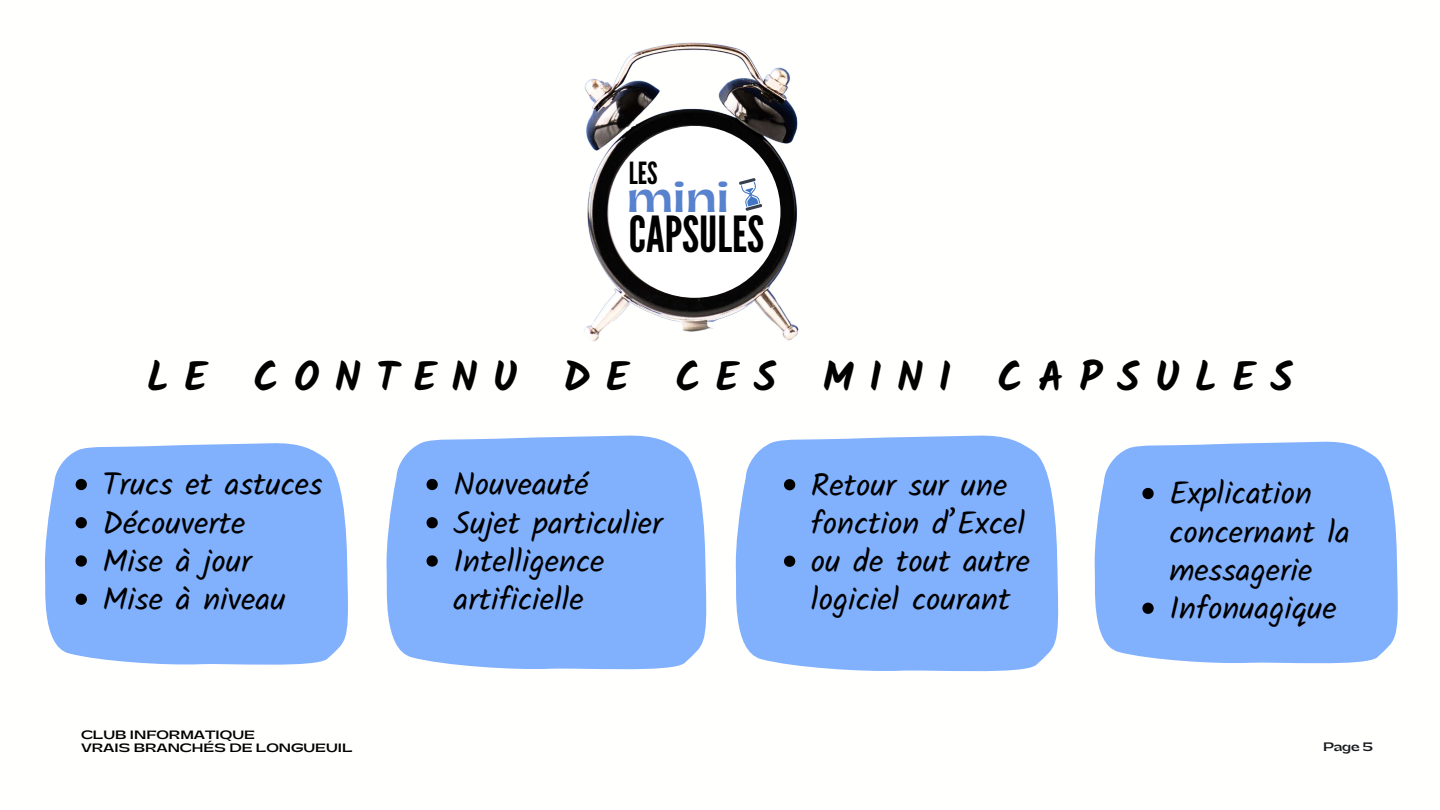
<style>
.page{position:relative;width:1440px;height:810px;background:#fff}
.page>*{position:absolute;margin:0;border:0;box-sizing:border-box;transform-origin:0 0}
.t1{font:49.7px "League Gothic";color:#000}
.t2{font:700 41px "Kalam";letter-spacing:.375em;color:#000}
.t3{font:700 40.5px "Gatwick";color:#5882cd}
.t4{font:31.7px/38.2px "Kalam";color:#000}
.t5{font:30.5px "League Gothic";color:#000}
.t6{font:700 11.5px "Gatwick";color:#1a1b1e}
.t7{font:700 11.4px/13px "Gatwick";color:#000}
</style>
<div class="page">
<svg style="left:45px;top:443px;width:303px;height:222px;background:#89b5fd"></svg>
<svg style="left:76px;top:479px;width:11px;height:11px"></svg>
<svg style="left:76px;top:517px;width:11px;height:11px"></svg>
<svg style="left:76px;top:555px;width:11px;height:12px"></svg>
<svg style="left:76px;top:594px;width:11px;height:11px"></svg>
<svg style="left:735px;top:435px;width:324px;height:237px;background:#8ab5fd"></svg>
<svg style="left:784px;top:479px;width:11px;height:11px"></svg>
<svg style="left:784px;top:556px;width:11px;height:11px"></svg>
<svg style="left:386px;top:435px;width:321px;height:235px;background:#8ab5fd"></svg>
<svg style="left:427px;top:479px;width:11px;height:11px"></svg>
<svg style="left:427px;top:517px;width:11px;height:11px"></svg>
<svg style="left:427px;top:555px;width:11px;height:12px"></svg>
<img style="left:584px;top:42px;width:215px;height:299px">
<div style="left:609px;top:126px;width:171px;height:172px;background:#fff;border-radius:50%"></div>
<svg style="left:739px;top:178px;width:23px;height:33px"></svg>
<svg style="left:1094px;top:441px;width:304px;height:223px;background:#89b5fd"></svg>
<svg style="left:1142px;top:488px;width:12px;height:11px"></svg>
<svg style="left:1142px;top:603px;width:12px;height:11px"></svg>
<p class="t5" style="left:629px;top:156px;width:30px">LES</p>
<p class="t3" style="left:627px;top:177px;width:104px">mini</p>
<h1 class="t1" style="left:629px;top:206px;width:137px">CAPSULES</h1>
<p class="t2" style="left:147px;top:352px;width:1148px">LE CONTENU DE CES MINI CAPSULES</p>
<p class="t4" style="left:103px;top:465px;width:222px">Trucs et astuces<br>Découverte<br>Mise à jour<br>Mise à niveau</p>
<p class="t7" style="left:81px;top:729px;width:273px">CLUB INFORMATIQUE<br>VRAIS BRANCHÉS DE LONGUEUIL</p>
<p class="t4" style="left:453px;top:465px;width:211px">Nouveauté<br>Sujet particulier<br>Intelligence artificielle</p>
<p class="t4" style="left:811px;top:466px;width:221px">Retour sur une fonction d’Excel ou de tout autre logiciel courant</p>
<p class="t4" style="left:1169px;top:474px;width:182px">Explication concernant la messagerie<br>Infonuagique</p>
<p class="t6" style="left:1323px;top:741px;width:51px">Page 5</p>
</div>
